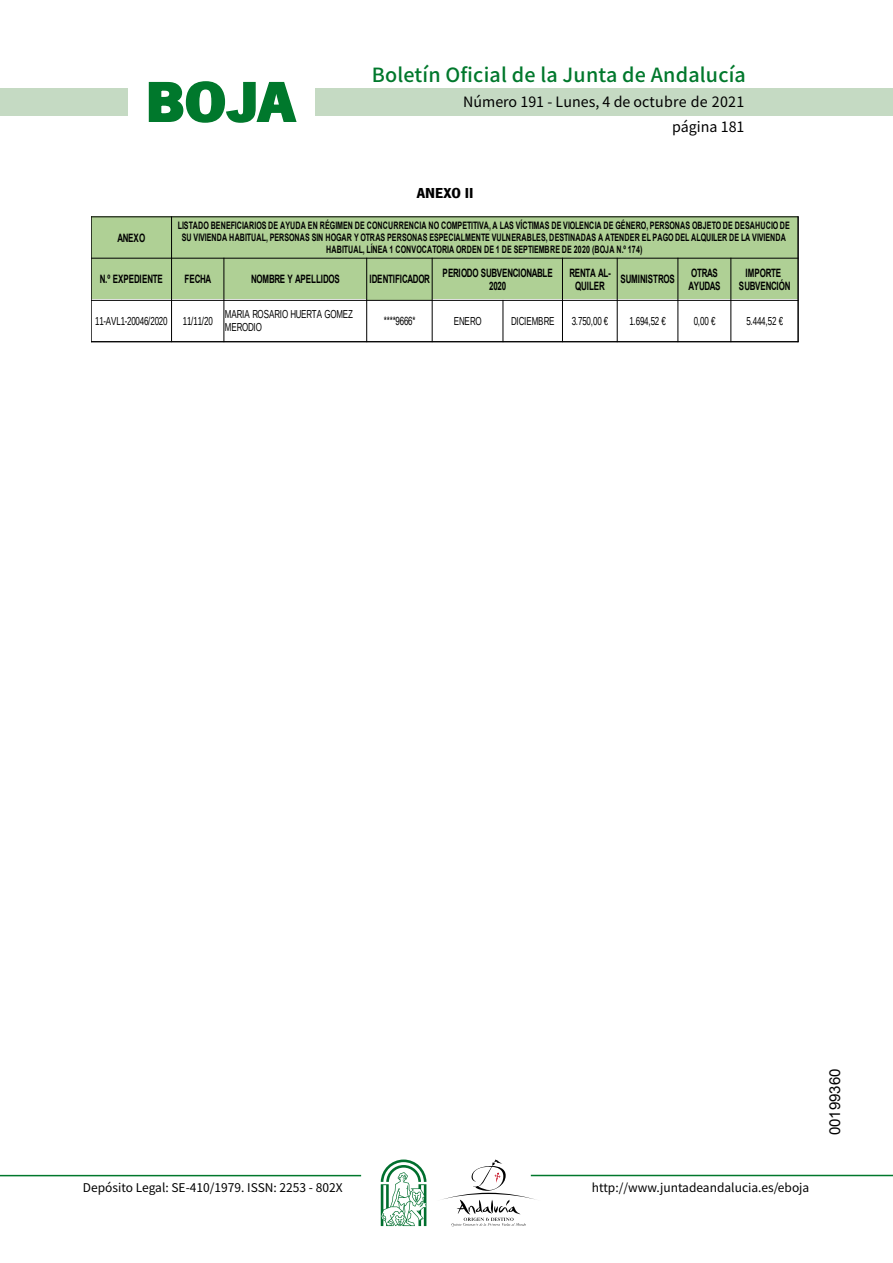
<style>
.page{position:relative;width:893px;height:1263px;background:#fff}
.page>*{position:absolute;margin:0;border:0;box-sizing:border-box;transform-origin:0 0}
.t1{font:700 57.75px "News Got T";color:#00782c;scale:1.14 1}
.t2{font:500 19.5px "Noto Sans HK";letter-spacing:.01em;color:#00782c}
.t3{font:15px "Arial";color:#000}
.t4{font:700 14.85px "News Got T";color:#000}
.t5{font:14.25px/24.5px "Noto Sans HK";color:#000;text-align:right}
.t6{font:12px "Noto Sans HK";color:#000}
.t7{font:700 11.55px/13px "Arial";letter-spacing:-.025em;color:#000;text-align:center;scale:.69 1}
.t8{font:11.55px "Liberation Sans";letter-spacing:-.03em;color:#000;scale:.69 1}
.t9{font:11.55px/12.9px "Liberation Sans";letter-spacing:-.01em;color:#000;scale:.69 1}
.t10{font:700 11.55px "Arial";color:#000;scale:.69 1}
.t11{font:700 11.55px "Arial";letter-spacing:-.005em;color:#000;scale:.69 1}
.t12{font:700 11.55px/13px "Arial";letter-spacing:-.045em;color:#000;scale:.69 1}
.t13{font:11.55px "Arial";color:#000;scale:.69 1}
.t14{font:700 10.35px/12px "Arial";letter-spacing:.01em;color:#000;text-align:center;scale:.69 1}
</style>
<div class="page">
<div style="left:315px;top:88px;width:577px;height:28px;background:#c5dac3"></div>
<div style="left:0;top:88px;width:128px;height:28px;background:#c5dac3"></div>
<hr style="left:0;top:1175px;width:361px;height:1px;background:#00782c">
<hr style="left:531px;top:1175px;width:361px;height:1px;background:#00782c">
<svg style="left:148px;top:81px;width:149px;height:42px"></svg>
<svg style="left:442px;top:1159px;width:100px;height:67px"></svg>
<svg style="left:381px;top:1160px;width:45px;height:66px"></svg>
<div style="left:91px;top:217px;width:706px;height:82px;background:#afd095"></div>
<hr style="left:91px;top:217px;width:707px;height:1px;background:#000">
<hr style="left:91px;top:217px;width:1px;height:125px;background:#000">
<hr style="left:171px;top:217px;width:1px;height:125px;background:#000">
<hr style="left:797px;top:217px;width:1px;height:125px;background:#000">
<hr style="left:91px;top:258px;width:707px;height:1px;background:#000">
<hr style="left:223px;top:258px;width:1px;height:84px;background:#000">
<hr style="left:366px;top:258px;width:1px;height:84px;background:#000">
<hr style="left:432px;top:258px;width:1px;height:84px;background:#000">
<hr style="left:562px;top:258px;width:1px;height:84px;background:#000">
<hr style="left:616px;top:258px;width:1px;height:84px;background:#000">
<hr style="left:677px;top:258px;width:1px;height:84px;background:#000">
<hr style="left:730px;top:258px;width:1px;height:84px;background:#000">
<hr style="left:91px;top:300px;width:707px;height:1px;background:#000">
<hr style="left:502px;top:300px;width:1px;height:42px;background:#000">
<hr style="left:91px;top:341px;width:707px;height:1px;background:#000">
<h1 class="t1" style="left:145px;top:68px;width:133px">BOJA</h1>
<h2 class="t2" style="left:372px;top:64px;width:375px">Boletín Oficial de la Junta de Andalucía</h2>
<h3 class="t5" style="left:463px;top:90px;width:283px">Número 191 - Lunes, 4 de octubre de 2021 página 181</h3>
<h3 class="t4" style="left:417px;top:185px;width:58px">ANEXO II</h3>
<p class="t14" style="left:178px;top:220px;width:888px">LISTADO BENEFICIARIOS DE AYUDA EN RÉGIMEN DE CONCURRENCIA NO COMPETITIVA, A LAS VÍCTIMAS DE VIOLENCIA DE GÉNERO, PERSONAS OBJETO DE DESAHUCIO DE<br>SU VIVIENDA HABITUAL, PERSONAS SIN HOGAR Y OTRAS PERSONAS ESPECIALMENTE VULNERABLES, DESTINADAS A ATENDER EL PAGO DEL ALQUILER DE LA VIVIENDA<br>HABITUAL, LÍNEA 1 CONVOCATORIA ORDEN DE 1 DE SEPTIEMBRE DE 2020 (BOJA N.º 174)</p>
<p class="t7" style="left:442px;top:266px;width:161px">PERIODO SUBVENCIONABLE<br>2020</p>
<p class="t7" style="left:569px;top:266px;width:61px">RENTA AL-<br>QUILER</p>
<p class="t12" style="left:688px;top:266px;width:48px">OTRAS<br>AYUDAS</p>
<p class="t7" style="left:739px;top:266px;width:76px">IMPORTE<br>SUBVENCIÓN</p>
<p class="t9" style="left:225px;top:308px;width:187px">MARIA ROSARIO HUERTA GOMEZ<br>MERODIO</p>
<p class="t7" style="left:117px;top:231px;width:42px">ANEXO</p>
<p class="t10" style="left:100px;top:273px;width:93px">N.º EXPEDIENTE</p>
<p class="t7" style="left:185px;top:273px;width:40px">FECHA</p>
<p class="t7" style="left:251px;top:273px;width:130px">NOMBRE Y APELLIDOS</p>
<p class="t7" style="left:369px;top:273px;width:89px">IDENTIFICADOR</p>
<p class="t11" style="left:620px;top:273px;width:80px">SUMINISTROS</p>
<p class="t8" style="left:95px;top:315px;width:106px">11-AVL1-20046/2020</p>
<p class="t8" style="left:183px;top:315px;width:45px">11/11/20</p>
<p class="t13" style="left:384px;top:314px;width:47px">****9666*</p>
<p class="t8" style="left:454px;top:315px;width:42px">ENERO</p>
<p class="t8" style="left:511px;top:315px;width:64px">DICIEMBRE</p>
<p class="t8" style="left:571px;top:315px;width:54px">3.750,00 €</p>
<p class="t8" style="left:629px;top:315px;width:55px">1.694,52 €</p>
<p class="t8" style="left:693px;top:315px;width:33px">0,00 €</p>
<p class="t8" style="left:746px;top:315px;width:55px">5.444,52 €</p>
<p class="t6" style="left:83px;top:1181px;width:261px">Depósito Legal: SE-410/1979. ISSN: 2253 - 802X</p>
<p class="t6" style="left:592px;top:1181px;width:219px">http://www.juntadeandalucia.es/eboja</p>
<h3 class="t3" style="left:825px;top:1135px;width:68px;rotate:-90deg">00199360</h3>
</div>
